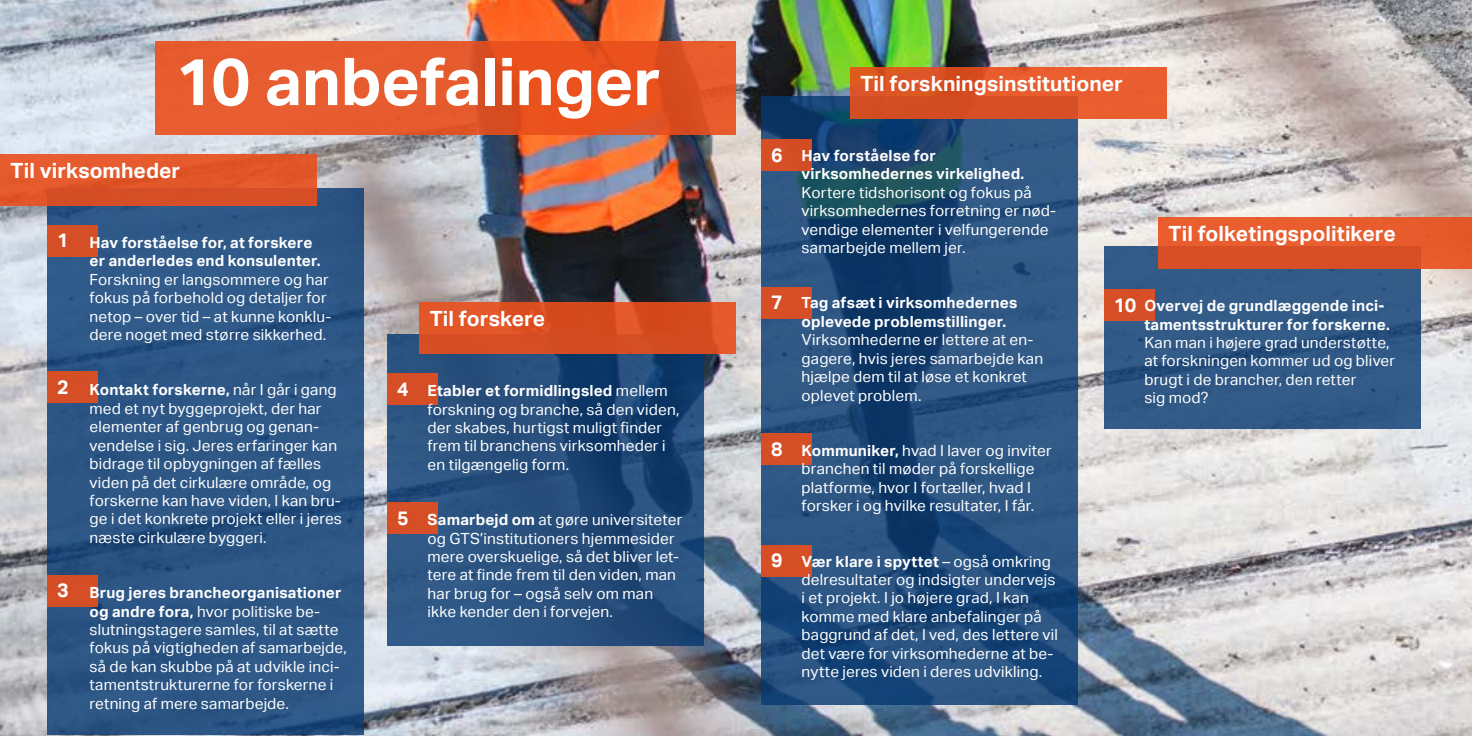
<style>
.page{position:relative;width:1472px;height:736px;background:#fff}
.page>*{position:absolute;margin:0;border:0;box-sizing:border-box;transform-origin:0 0}
.t1{font:700 66px "Aktiv Grotesk";letter-spacing:-.005em;color:#fff}
.t2{font:700 21px "Aktiv Grotesk";letter-spacing:.005em;color:#fff}
.t3{font:700 19.5px "Aktiv Grotesk";color:#fff}
.t4{font:15.3px/18.5px "Aktiv Grotesk";letter-spacing:.01em;color:#fff}
.t5{font:700 15.3px/18.5px "Aktiv Grotesk";letter-spacing:.01em;color:#fff}
.s1{font-weight:700}
.s2{font-size:19.5px}
</style>
<div class="page">
<img style="left:0;top:0;width:1471px;height:736px">
<svg style="left:387px;top:334px;width:317px;height:311px;background:#254c7a"></svg>
<div style="left:419px;top:302px;width:317px;height:51px;background:linear-gradient(to bottom,#dd5122,#d44d24)"></div>
<div style="left:387px;top:373px;width:50px;height:32px;background:#d54e25"></div>
<div style="left:387px;top:502px;width:50px;height:32px;background:#d54e25"></div>
<div style="left:47px;top:188px;width:317px;height:547px;background:#2e5786"></div>
<div style="left:0;top:154px;width:317px;height:51px;background:linear-gradient(to right,#e2582c,#dc5227)"></div>
<svg style="left:156px;top:42px;width:580px;height:93px;background:#e55728"></svg>
<div style="left:47px;top:225px;width:50px;height:32px;background:#d54f26"></div>
<div style="left:47px;top:371px;width:50px;height:32px;background:#d54e25"></div>
<div style="left:47px;top:575px;width:50px;height:31px;background:#d54e25"></div>
<svg style="left:761px;top:96px;width:316px;height:608px;background:#234d79"></svg>
<div style="left:849px;top:67px;width:317px;height:51px;background:linear-gradient(to right,#d34e20,#eb5e31)"></div>
<div style="left:761px;top:139px;width:50px;height:32px;background:#d64e25"></div>
<div style="left:761px;top:287px;width:50px;height:31px;background:#d54e25"></div>
<div style="left:761px;top:433px;width:50px;height:32px;background:#d54e25"></div>
<div style="left:761px;top:545px;width:50px;height:31px;background:#d54f25"></div>
<svg style="left:1103px;top:246px;width:317px;height:183px;background:#325985"></svg>
<div style="left:1157px;top:217px;width:314px;height:51px;background:linear-gradient(to right,#e0572c,#e3582a)"></div>
<div style="left:1103px;top:289px;width:51px;height:32px;background:#d64f26"></div>
<h1 class="t1" style="left:175px;top:44px;width:487px">10 anbefalinger</h1>
<h2 class="t2" style="left:11px;top:158px;width:171px">Til virksomheder</h2>
<p class="t3" style="left:57px;top:229px;width:13px">1</p>
<p class="t5" style="left:90px;top:233px;width:232px">Hav forståelse for, at forskere er anderledes end konsulenter.</p>
<p class="t4" style="left:90px;top:270px;width:243px">Forskning er langsommere og har fokus på forbehold og detaljer for netop – over tid – at kunne konklu&shy;dere noget med større sikkerhed.</p>
<p class="t3" style="left:57px;top:375px;width:13px">2</p>
<p class="t4" style="left:90px;top:381px;width:254px"><span class="s1">Kontakt forskerne,</span> når I går i gang med et nyt byggeprojekt, der har elementer af genbrug og genan&shy;vendelse i sig. Jeres erfaringer kan bidrage til opbygningen af fælles viden på det cirkulære område, og forskerne kan have viden, I kan bru&shy;ge i det konkrete projekt eller i jeres næste cirkulære byggeri.</p>
<p class="t3" style="left:57px;top:579px;width:13px">3</p>
<p class="t4" style="left:90px;top:583px;width:259px"><span class="s1">Brug jeres brancheorganisationer og andre fora,</span> hvor politiske be&shy;slutningstagere samles, til at sætte fokus på vigtigheden af samarbejde, så de kan skubbe på at udvikle inci&shy;tamentstrukturerne for forskerne i retning af mere samarbejde.</p>
<h2 class="t2" style="left:430px;top:307px;width:117px">Til forskere</h2>
<p class="t3" style="left:397px;top:377px;width:13px">4</p>
<p class="t3" style="left:397px;top:506px;width:13px">5</p>
<p class="t4" style="left:427px;top:381px;width:253px"><span class="s1">Etabler et formidlingsled</span> mellem forskning og branche, så den viden, der skabes, hurtigst muligt finder frem til branchens virksomheder i en tilgængelig form.</p>
<p class="t4" style="left:427px;top:510px;width:256px"><span class="s1">Samarbejd om</span> at gøre universiteter og GTS’institutioners hjemmesider mere overskuelige, så det bliver let&shy;tere at finde frem til den viden, man har brug for – også selv om man ikke kender den i forvejen.</p>
<h2 class="t2" style="left:860px;top:71px;width:264px">Til forskningsinstitutioner</h2>
<p class="t3" style="left:771px;top:143px;width:13px">6</p>
<p class="t5" style="left:801px;top:146px;width:224px">Hav forståelse for virksomhedernes virkelighed.</p>
<p class="t4" style="left:801px;top:183px;width:256px">Kortere tidshorisont og fokus på virksomhedernes forretning er nød&shy;vendige elementer i velfungerende samarbejde mellem jer.</p>
<h2 class="t2" style="left:1168px;top:222px;width:229px">Til folketingspolitikere</h2>
<p class="t3" style="left:771px;top:291px;width:13px">7</p>
<p class="t5" style="left:801px;top:294px;width:217px">Tag afsæt i virksomhedernes oplevede problemstillinger.</p>
<p class="t4" style="left:801px;top:331px;width:243px">Virksomhederne er lettere at en&shy;gagere, hvis jeres samarbejde kan hjælpe dem til at løse et konkret oplevet problem.</p>
<p class="t5" style="left:1144px;top:296px;width:247px;text-indent:-30px"><span class="s2">10</span> Overvej de grundlæggende inci&shy;tamentsstrukturer for forskerne.</p>
<p class="t4" style="left:1144px;top:333px;width:252px">Kan man i højere grad understøtte, at forskningen kommer ud og bliver brugt i de brancher, den retter<br>sig mod?</p>
<p class="t3" style="left:771px;top:437px;width:13px">8</p>
<p class="t4" style="left:801px;top:441px;width:252px"><span class="s1">Kommuniker,</span> hvad I laver og inviter branchen til møder på forskellige platforme, hvor I fortæller, hvad I forsker i og hvilke resultater, I får.</p>
<p class="t3" style="left:771px;top:549px;width:13px">9</p>
<p class="t4" style="left:801px;top:552px;width:258px"><span class="s1">Vær klare i spyttet</span> – også omkring delresultater og indsigter undervejs i et projekt. I jo højere grad, I kan komme med klare anbefalinger på baggrund af det, I ved, des lettere vil det være for virksomhederne at be&shy;nytte jeres viden i deres udvikling.</p>
</div>
